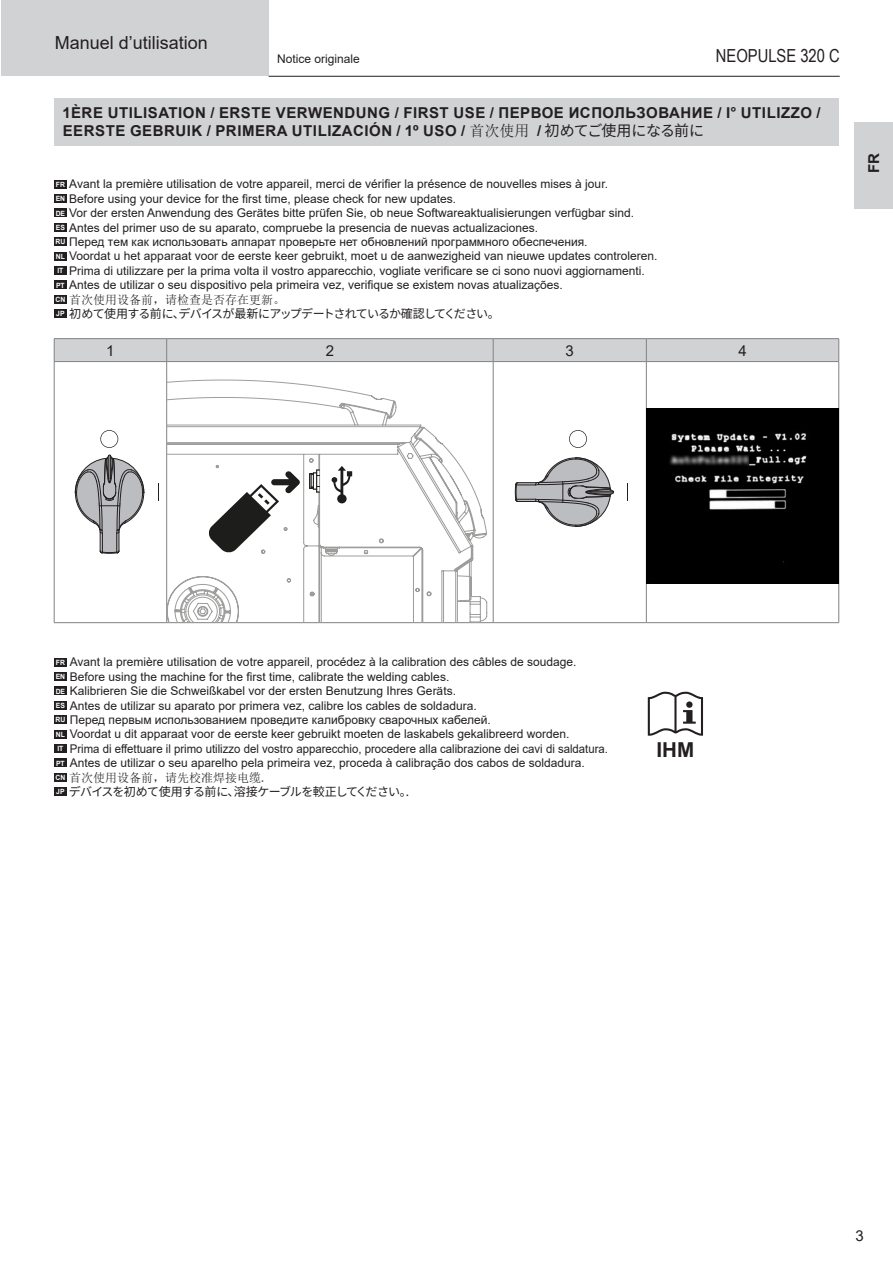
<style>
.page{position:relative;width:893px;height:1263px;background:#fff}
.page>*{position:absolute;margin:0;border:0;box-sizing:border-box;transform-origin:0 0}
.t1{font:700 20.55px "Arial";color:#231f20}
.t2{font:18px "Arial";color:#231f20}
.t3{font:18px "Arial Narrow";color:#231f20}
.contenu{font:700 15px/18px "Arial";letter-spacing:.035em;color:#231f20}
.t4{font:15px "Arial";color:#231f20}
.contenu-2{font:12px "Arial";color:#231f20}
.contenu-3{font:12px "Arial";color:#231f20;scale:.95 1}
.contenu-4{font:12px "Noto Sans JP";letter-spacing:-.06em;color:#231f20}
.contenu-5{font:12px "Sim Sun";color:#231f20}
.contenu-6{font:700 7.2px "Arial";color:#fff;scale:.95 1}
.s1{font-family:"Sim Sun";font-weight:400}
.s2{font-family:"Noto Sans JP";font-weight:400}
</style>
<div class="page">
<div style="left:854px;top:122px;width:39px;height:86px;background:#d1d2d4"></div>
<div style="left:1px;top:0;width:267px;height:76px;background:#d1d2d4"></div>
<hr style="left:269px;top:76px;width:571px;height:1px;background:#231f20">
<div style="left:54px;top:98px;width:785px;height:48px;background:#d1d2d4"></div>
<div style="left:54px;top:180px;width:13px;height:8px;background:#231f20"></div>
<div style="left:54px;top:194px;width:13px;height:9px;background:#231f20"></div>
<div style="left:54px;top:209px;width:13px;height:8px;background:#231f20"></div>
<div style="left:54px;top:223px;width:13px;height:9px;background:#231f20"></div>
<div style="left:54px;top:237px;width:13px;height:9px;background:#231f20"></div>
<div style="left:54px;top:252px;width:13px;height:8px;background:#231f20"></div>
<div style="left:54px;top:266px;width:13px;height:9px;background:#231f20"></div>
<div style="left:54px;top:281px;width:13px;height:8px;background:#231f20"></div>
<div style="left:54px;top:295px;width:13px;height:9px;background:#231f20"></div>
<div style="left:54px;top:309px;width:13px;height:9px;background:#231f20"></div>
<hr style="left:54px;top:338px;width:113px;height:1px;background:#808285">
<hr style="left:167px;top:338px;width:326px;height:1px;background:#808285">
<hr style="left:493px;top:338px;width:153px;height:1px;background:#808285">
<hr style="left:646px;top:338px;width:193px;height:1px;background:#808285">
<div style="left:54px;top:339px;width:785px;height:22px;background:#d1d2d4"></div>
<hr style="left:54px;top:361px;width:113px;height:1px;background:#808285">
<hr style="left:54px;top:362px;width:1px;height:260px;background:#808285">
<hr style="left:167px;top:361px;width:326px;height:1px;background:#808285">
<hr style="left:166px;top:362px;width:1px;height:260px;background:#808285">
<hr style="left:493px;top:361px;width:153px;height:1px;background:#808285">
<hr style="left:493px;top:362px;width:1px;height:260px;background:#808285">
<hr style="left:646px;top:361px;width:193px;height:1px;background:#808285">
<hr style="left:646px;top:362px;width:1px;height:260px;background:#808285">
<hr style="left:838px;top:362px;width:1px;height:260px;background:#808285">
<hr style="left:54px;top:622px;width:113px;height:1px;background:#808285">
<hr style="left:167px;top:622px;width:326px;height:1px;background:#808285">
<hr style="left:493px;top:622px;width:153px;height:1px;background:#808285">
<hr style="left:646px;top:622px;width:193px;height:1px;background:#808285">
<svg style="left:158px;top:483px;width:1px;height:17px"></svg>
<svg style="left:100px;top:430px;width:18px;height:18px"></svg>
<svg style="left:75px;top:454px;width:70px;height:100px"></svg>
<svg style="left:167px;top:379px;width:321px;height:243px"></svg>
<svg style="left:370px;top:466px;width:27px;height:26px"></svg>
<svg style="left:332px;top:466px;width:20px;height:37px"></svg>
<svg style="left:309px;top:470px;width:11px;height:23px"></svg>
<svg style="left:208px;top:471px;width:92px;height:82px"></svg>
<svg style="left:627px;top:483px;width:1px;height:17px"></svg>
<svg style="left:569px;top:430px;width:18px;height:18px"></svg>
<svg style="left:515px;top:457px;width:99px;height:70px"></svg>
<img style="left:646px;top:408px;width:193px;height:175px">
<div style="left:54px;top:658px;width:13px;height:8px;background:#231f20"></div>
<div style="left:54px;top:672px;width:13px;height:9px;background:#231f20"></div>
<div style="left:54px;top:687px;width:13px;height:8px;background:#231f20"></div>
<div style="left:54px;top:701px;width:13px;height:9px;background:#231f20"></div>
<div style="left:54px;top:715px;width:13px;height:9px;background:#231f20"></div>
<div style="left:54px;top:730px;width:13px;height:8px;background:#231f20"></div>
<div style="left:54px;top:744px;width:13px;height:9px;background:#231f20"></div>
<div style="left:54px;top:759px;width:13px;height:8px;background:#231f20"></div>
<div style="left:54px;top:773px;width:13px;height:9px;background:#231f20"></div>
<div style="left:54px;top:787px;width:13px;height:9px;background:#231f20"></div>
<svg style="left:648px;top:692px;width:55px;height:44px"></svg>
<div style="left:686px;top:701px;width:7px;height:7px;background:#231f20;border-radius:50%"></div>
<h2 class="t2" style="left:55px;top:31px;width:155px">Manuel d’utilisation</h2>
<p class="contenu-2" style="left:277px;top:50px;width:84px">Notice originale</p>
<h2 class="t3" style="left:716px;top:43px;width:125px">NEOPULSE 320 C</h2>
<p class="contenu" style="left:63px;top:104px;width:760px">1ÈRE UTILISATION / ERSTE VERWENDUNG / FIRST USE / ПЕРВОЕ ИСПОЛЬЗОВАНИЕ / I° UTILIZZO /<br>EERSTE GEBRUIK / PRIMERA UTILIZACIÓN / 1º USO / <span class="s1">首次使用</span> / <span class="s2">初めてご使用になる前に</span></p>
<p class="contenu-6" style="left:56px;top:179px;width:11px">FR</p>
<p class="contenu-2" style="left:69px;top:176px;width:540px">Avant la première utilisation de votre appareil, merci de vérifier la présence de nouvelles mises à jour.</p>
<p class="contenu-6" style="left:56px;top:194px;width:12px">EN</p>
<p class="contenu-2" style="left:69px;top:190px;width:388px">Before using your device for the first time, please check for new updates.</p>
<p class="contenu-6" style="left:56px;top:208px;width:12px">DE</p>
<p class="contenu-2" style="left:69px;top:205px;width:566px">Vor der ersten Anwendung des Gerätes bitte prüfen Sie, ob neue Softwareaktualisierungen verfügbar sind.</p>
<p class="contenu-6" style="left:56px;top:222px;width:11px">ES</p>
<p class="contenu-2" style="left:69px;top:219px;width:470px">Antes del primer uso de su aparato, compruebe la presencia de nuevas actualizaciones.</p>
<p class="contenu-6" style="left:55px;top:237px;width:12px">RU</p>
<p class="contenu-2" style="left:69px;top:234px;width:520px">Перед тем как использовать аппарат проверьте нет обновлений программного обеспечения.</p>
<p class="contenu-6" style="left:56px;top:251px;width:11px">NL</p>
<p class="contenu-2" style="left:69px;top:248px;width:590px">Voordat u het apparaat voor de eerste keer gebruikt, moet u de aanwezigheid van nieuwe updates controleren.</p>
<p class="contenu-6" style="left:57px;top:266px;width:8px">IT</p>
<p class="contenu-2" style="left:69px;top:262px;width:577px">Prima di utilizzare per la prima volta il vostro apparecchio, vogliate verificare se ci sono nuovi aggiornamenti.</p>
<p class="contenu-6" style="left:56px;top:280px;width:11px">PT</p>
<p class="contenu-2" style="left:69px;top:277px;width:495px">Antes de utilizar o seu dispositivo pela primeira vez, verifique se existem novas atualizações.</p>
<p class="contenu-6" style="left:55px;top:294px;width:12px">CN</p>
<p class="contenu-5" style="left:69px;top:293px;width:217px">首次使用设备前，请检查是否存在更新。</p>
<p class="contenu-6" style="left:56px;top:309px;width:10px">JP</p>
<p class="contenu-4" style="left:69px;top:307px;width:432px">初めて使用する前に、デバイスが最新にアップデートされているか確認してください。</p>
<p class="t4" style="left:106px;top:340px;width:10px">1</p>
<p class="t4" style="left:326px;top:340px;width:10px">2</p>
<p class="t4" style="left:566px;top:340px;width:10px">3</p>
<p class="t4" style="left:738px;top:340px;width:10px">4</p>
<p class="contenu" style="left:865px;top:173px;width:21px;rotate:-90deg">FR</p>
<p class="contenu-6" style="left:56px;top:657px;width:11px">FR</p>
<p class="contenu-2" style="left:70px;top:654px;width:508px">Avant la première utilisation de votre appareil, procédez à la calibration des câbles de soudage.</p>
<p class="contenu-6" style="left:56px;top:671px;width:12px">EN</p>
<p class="contenu-2" style="left:70px;top:668px;width:381px">Before using the machine for the first time, calibrate the welding cables.</p>
<p class="contenu-6" style="left:56px;top:686px;width:12px">DE</p>
<p class="contenu-2" style="left:70px;top:683px;width:388px">Kalibrieren Sie die Schweißkabel vor der ersten Benutzung Ihres Geräts.</p>
<p class="contenu-6" style="left:56px;top:700px;width:11px">ES</p>
<p class="contenu-2" style="left:70px;top:697px;width:408px">Antes de utilizar su aparato por primera vez, calibre los cables de soldadura.</p>
<p class="contenu-6" style="left:55px;top:715px;width:12px">RU</p>
<p class="contenu-2" style="left:70px;top:711px;width:423px">Перед первым использованием проведите калибровку сварочных кабелей.</p>
<p class="contenu-6" style="left:56px;top:729px;width:11px">NL</p>
<p class="contenu-2" style="left:70px;top:726px;width:501px">Voordat u dit apparaat voor de eerste keer gebruikt moeten de laskabels gekalibreerd worden.</p>
<p class="contenu-6" style="left:57px;top:743px;width:8px">IT</p>
<p class="contenu-3" style="left:70px;top:740px;width:568px">Prima di effettuare il primo utilizzo del vostro apparecchio, procedere alla calibrazione dei cavi di saldatura.</p>
<p class="contenu-6" style="left:56px;top:758px;width:11px">PT</p>
<p class="contenu-2" style="left:70px;top:755px;width:516px">Antes de utilizar o seu aparelho pela primeira vez, proceda à calibração dos cabos de soldadura.</p>
<p class="contenu-6" style="left:55px;top:772px;width:12px">CN</p>
<p class="contenu-5" style="left:69px;top:771px;width:199px">首次使用设备前，请先校准焊接电缆.</p>
<p class="contenu-6" style="left:56px;top:787px;width:10px">JP</p>
<p class="contenu-4" style="left:69px;top:785px;width:344px">デバイスを初めて使用する前に、溶接ケーブルを較正してください。.</p>
<p class="t1" style="left:656px;top:735px;width:39px">IHM</p>
<p class="t4" style="left:856px;top:1225px;width:10px">3</p>
</div>
